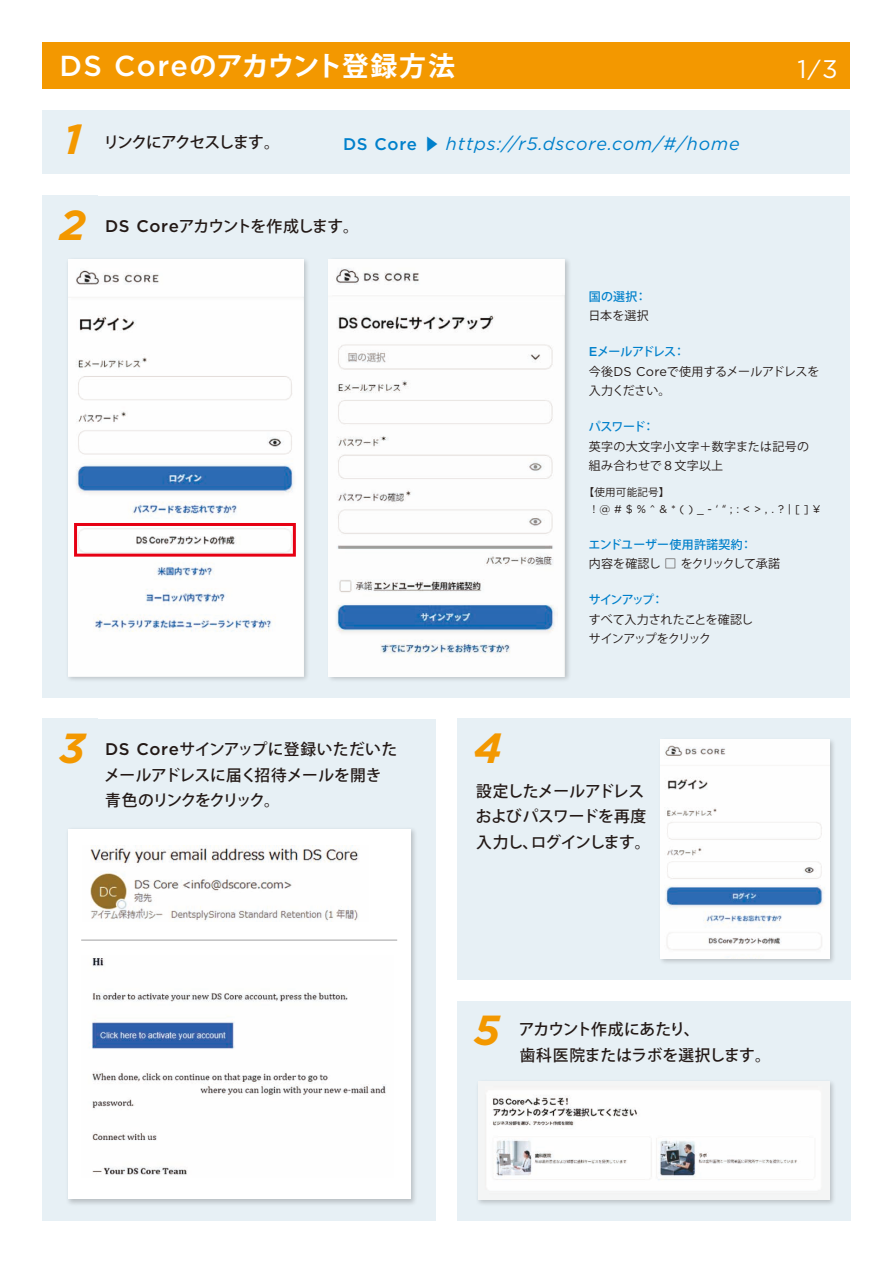
<style>
.page{position:relative;width:893px;height:1263px;background:#fff}
.page>*{position:absolute;margin:0;border:0;box-sizing:border-box;transform-origin:0 0}
.t1{font:italic 700 42px "Gotham";color:#f39800}
.t2{font:700 27px "Koz Go Pr 6 N";letter-spacing:-.03em;color:#fff}
.t3{font:25.5px "Gotham";color:#fff}
.t4{font:italic 18px "Gotham";letter-spacing:.05em;color:#0080cb}
.t5{font:500 15.75px/25.5px "Koz Go Pr 6 N";letter-spacing:-.03em;color:#231916}
.t6{font:500 15.75px "Koz Go Pr 6 N";letter-spacing:-.065em;color:#231916}
.t7{font:500 15.75px "Koz Go Pr 6 N";letter-spacing:-.08em;color:#231916}
.t8{font:12px/19.5px "Koz Go Pr 6 N";letter-spacing:-.005em;color:#231916}
.t9{font:12px/19.5px "Koz Go Pr 6 N";letter-spacing:.025em;color:#231916}
.t10{font:12px/19.5px "Koz Go Pr 6 N";letter-spacing:-.035em;color:#231916}
.t11{font:500 12px "Koz Go Pr 6 N";letter-spacing:-.025em;color:#0080cb}
.t12{font:12px "Koz Go Pr 6 N";letter-spacing:-.065em;color:#231916}
.t13{font:500 12px "Koz Go Pr 6 N";letter-spacing:.01em;color:#0080cb}
.t14{font:11.1px "Gotham";color:#231916}
.t15{font:10.5px "Koz Go Pr 6 N";letter-spacing:.025em;color:#231916}
.s1{font-family:"Gotham";font-weight:500;font-size:28.95px}
.s2{font-size:21.6px}
.s3{font-weight:500;font-style:normal;font-size:16.8px}
.s4{font-family:"Koz Go Pr 6 N";font-weight:500;font-style:normal;font-size:15.75px}
.s5{font-family:"Gotham";font-size:16.8px}
.s6{font-family:"Gotham";font-weight:500;font-size:12.9px;color:#0080cb}
.s7{font-weight:500;color:#0080cb}
.s8{font-family:"Gotham";font-size:12.75px}
.s9{font-family:"Koz Go Pr 6 N";font-size:10.5px}
</style>
<div class="page">
<div style="left:457px;top:719px;width:393px;height:261px;background:#e7f0f5"></div>
<div style="left:457px;top:1001px;width:393px;height:219px;background:#e7f0f5"></div>
<div style="left:43px;top:111px;width:807px;height:63px;background:#e7f0f5"></div>
<div style="left:43px;top:196px;width:807px;height:501px;background:#e7f0f5"></div>
<div style="left:43px;top:719px;width:393px;height:501px;background:#e7f0f5"></div>
<img style="left:328px;top:259px;width:241px;height:421px">
<img style="left:329px;top:259px;width:235px;height:417px">
<img style="left:68px;top:260px;width:240px;height:420px">
<img style="left:68px;top:259px;width:236px;height:417px">
<svg style="left:74px;top:523px;width:222px;height:34px"></svg>
<img style="left:660px;top:739px;width:174px;height:224px">
<img style="left:660px;top:740px;width:169px;height:219px">
<img style="left:478px;top:1081px;width:356px;height:123px">
<img style="left:478px;top:1082px;width:351px;height:117px">
<div style="left:43px;top:43px;width:807px;height:46px;background:#f39800"></div>
<img style="left:68px;top:829px;width:347px;height:375px">
<div style="left:68px;top:829px;width:342px;height:370px;background:#fff"></div>
<img style="left:90px;top:845px;width:269px;height:76px">
<img style="left:91px;top:958px;width:295px;height:217px">
<hr style="left:81px;top:940px;width:316px;height:1px;background:#a0a0a1">
<h2 class="t2" style="left:60px;top:51px;width:426px"><span class="s1">DS Core</span>のアカウント登録方法　</h2>
<h3 class="t3" style="left:798px;top:53px;width:42px">1<span class="s2">/</span>3</h3>
<h1 class="t1" style="left:64px;top:112px;width:20px">1</h1>
<p class="t7" style="left:103px;top:133px;width:178px">リンクにアクセスします。</p>
<p class="t4" style="left:343px;top:132px;width:398px"><span class="s3">DS Core</span> <span class="s4">▶</span> https://r5.dscore.com/#/home</p>
<h1 class="t1" style="left:60px;top:197px;width:27px">2</h1>
<p class="t6" style="left:105px;top:217px;width:255px"><span class="s5">DS Core</span>アカウントを作成します。</p>
<h1 class="t1" style="left:60px;top:720px;width:27px">3</h1>
<p class="t5" style="left:104px;top:737px;width:295px"><span class="s5">DS Core</span>サインアップに登録いただいたメールアドレスに届く招待メールを開き青色のリンクをクリック。</p>
<h1 class="t1" style="left:474px;top:720px;width:29px">4</h1>
<p class="t11" style="left:589px;top:290px;width:59px">国の選択：</p>
<p class="t8" style="left:588px;top:306px;width:62px">日本を選択</p>
<p class="t8" style="left:589px;top:342px;width:232px"><span class="s6">E</span><span class="s7">メールアドレス：<br></span>今後<span class="s8">DS Core</span>で使用するメールアドレスを入力ください。</p>
<p class="t11" style="left:589px;top:420px;width:67px">パスワード：</p>
<p class="t9" style="left:589px;top:437px;width:222px">英字の大文字小文字＋数字または記号の組み合わせで８文字以上</p>
<p class="t15" style="left:584px;top:486px;width:87px">【使用可能記号】</p>
<p class="t14" style="left:592px;top:502px;width:229px">! @ # $ % ^ &amp; * ( ) _ - <span class="s9">ʻ “</span> ; : &lt; &gt; , . ? | [ ] ¥</p>
<p class="t13" style="left:589px;top:538px;width:165px">エンドユーザー使用許諾契約：</p>
<p class="t12" style="left:589px;top:557px;width:193px">内容を確認し □ をクリックして承諾</p>
<p class="t11" style="left:589px;top:593px;width:76px">サインアップ：</p>
<p class="t10" style="left:589px;top:610px;width:166px">すべて入力されたことを確認しサインアップをクリック</p>
<p class="t5" style="left:476px;top:779px;width:176px">設定したメールアドレスおよびパスワードを再度入力し、ログインします。</p>
<h1 class="t1" style="left:474px;top:1003px;width:27px">5</h1>
<p class="t5" style="left:519px;top:1017px;width:253px">アカウント作成にあたり、<br>歯科医院またはラボを選択します。</p>
</div>
